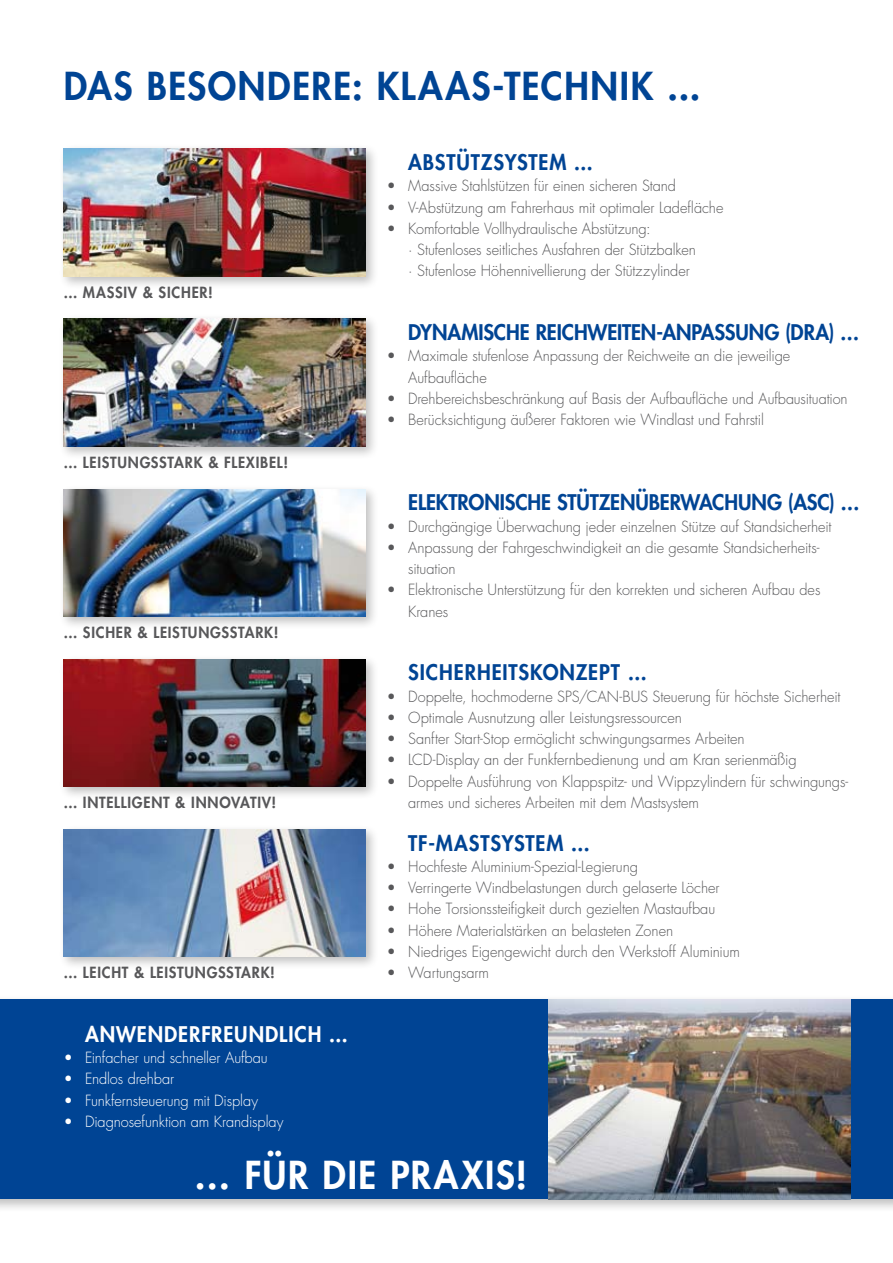
<style>
.page{position:relative;width:893px;height:1263px;background:#fff}
.page>*{position:absolute;margin:0;border:0;box-sizing:border-box;transform-origin:0 0}
.t1{font:800 37.5px "Futura";letter-spacing:.04em;color:#004494}
.t2{font:800 37.5px "Futura";letter-spacing:.045em;color:#fff}
.t3{font:800 21px "Futura";color:#004494}
.t4{font:800 21px "Futura";letter-spacing:.045em;color:#004494}
.t5{font:800 21px "Futura";letter-spacing:.045em;color:#fff}
.t6{font:800 21px "Futura";letter-spacing:.04em;color:#004494}
.t7{font:300 15px/21.3px "Futura";letter-spacing:-.005em;color:#58585a}
.t8{font:800 15px "Futura";letter-spacing:.05em;color:#58585a}
.t9{font:300 15px "Futura";letter-spacing:-.005em;color:#fff}
</style>
<div class="page">
<div style="left:0;top:994px;width:893px;height:218px;background:#000;opacity:.25"></div>
<div style="left:0;top:999px;width:893px;height:200px;background:#004494"></div>
<div style="left:59px;top:144px;width:320px;height:145px;background:#000;opacity:.25"></div>
<img style="left:64px;top:149px;width:302px;height:127px">
<div style="left:59px;top:484px;width:320px;height:146px;background:#000;opacity:.25"></div>
<img style="left:64px;top:489px;width:302px;height:128px">
<div style="left:59px;top:654px;width:320px;height:146px;background:#000;opacity:.25"></div>
<img style="left:64px;top:659px;width:302px;height:128px">
<div style="left:59px;top:314px;width:320px;height:145px;background:#000;opacity:.25"></div>
<img style="left:64px;top:319px;width:302px;height:127px">
<div style="left:59px;top:824px;width:320px;height:146px;background:#000;opacity:.25"></div>
<img style="left:64px;top:829px;width:302px;height:128px">
<img style="left:549px;top:999px;width:301px;height:200px">
<h1 class="t1" style="left:64px;top:61px;width:638px">DAS BESONDERE: KLAAS-TECHNIK ...</h1>
<p class="t8" style="left:64px;top:282px;width:151px">... MASSIV &amp; SICHER!</p>
<p class="t8" style="left:64px;top:452px;width:226px">... LEISTUNGSSTARK &amp; FLEXIBEL!</p>
<p class="t8" style="left:64px;top:622px;width:216px">... SICHER &amp; LEISTUNGSSTARK!</p>
<p class="t8" style="left:64px;top:792px;width:214px">... INTELLIGENT &amp; INNOVATIV!</p>
<p class="t8" style="left:64px;top:962px;width:213px">... LEICHT &amp; LEISTUNGSSTARK!</p>
<h2 class="t4" style="left:408px;top:148px;width:186px">ABSTÜTZSYSTEM ...</h2>
<p class="t7" style="left:387px;top:175px;width:291px">• Massive Stahlstützen für einen sicheren Stand</p>
<p class="t7" style="left:387px;top:197px;width:338px">• V-Abstützung am Fahrerhaus mit optimaler Ladefläche</p>
<p class="t7" style="left:408px;top:218px;width:289px;text-indent:-21px">• Komfortable Vollhydraulische Abstützung:<br>· Stufenloses seitliches Ausfahren der Stützbalken · Stufenlose Höhennivellierung der Stützzylinder</p>
<h2 class="t3" style="left:408px;top:318px;width:452px">DYNAMISCHE REICHWEITEN-ANPASSUNG (DRA) ...</h2>
<p class="t7" style="left:408px;top:345px;width:384px;text-indent:-21px">• Maximale stufenlose Anpassung der Reichweite an die jeweilige<br>Aufbaufläche</p>
<p class="t7" style="left:387px;top:388px;width:462px">• Drehbereichsbeschränkung auf Basis der Aufbaufläche und Aufbausituation</p>
<p class="t7" style="left:387px;top:409px;width:378px">• Berücksichtigung äußerer Faktoren wie Windlast und Fahrstil</p>
<h2 class="t3" style="left:408px;top:488px;width:453px">ELEKTRONISCHE STÜTZENÜBERWACHUNG (ASC) ...</h2>
<p class="t7" style="left:387px;top:516px;width:446px">• Durchgängige Überwachung jeder einzelnen Stütze auf Standsicherheit</p>
<p class="t7" style="left:408px;top:537px;width:413px;text-indent:-21px">• Anpassung der Fahrgeschwindigkeit an die gesamte Standsicherheits&shy;situation</p>
<p class="t7" style="left:408px;top:579px;width:414px;text-indent:-21px">• Elektronische Unterstützung für den korrekten und sicheren Aufbau des<br>Kranes</p>
<h2 class="t4" style="left:408px;top:659px;width:240px">SICHERHEITSKONZEPT ...</h2>
<p class="t7" style="left:387px;top:686px;width:455px">• Doppelte, hochmoderne SPS/CAN-BUS Steuerung für höchste Sicherheit</p>
<p class="t7" style="left:387px;top:707px;width:296px">• Optimale Ausnutzung aller Leistungsressourcen</p>
<p class="t7" style="left:387px;top:728px;width:359px">• Sanfter Start-Stop ermöglicht schwingungsarmes Arbeiten</p>
<p class="t7" style="left:387px;top:749px;width:411px">• LCD-Display an der Funkfernbedienung und am Kran serienmäßig</p>
<p class="t7" style="left:408px;top:771px;width:442px;text-indent:-21px">• Doppelte Ausführung von Klappspitz- und Wippzylindern für schwingungs&shy;armes und sicheres Arbeiten mit dem Mastsystem</p>
<h2 class="t6" style="left:408px;top:829px;width:183px">TF-MASTSYSTEM ...</h2>
<p class="t7" style="left:387px;top:856px;width:253px">• Hochfeste Aluminium-Spezial-Legierung</p>
<p class="t7" style="left:387px;top:877px;width:334px">• Verringerte Windbelastungen durch gelaserte Löcher</p>
<p class="t7" style="left:387px;top:898px;width:330px">• Hohe Torsionssteifigkeit durch gezielten Mastaufbau</p>
<p class="t7" style="left:387px;top:919px;width:288px">• Höhere Materialstärken an belasteten Zonen</p>
<p class="t7" style="left:387px;top:941px;width:355px">• Niedriges Eigengewicht durch den Werkstoff Aluminium</p>
<p class="t7" style="left:387px;top:962px;width:104px">• Wartungsarm</p>
<h2 class="t5" style="left:85px;top:1020px;width:264px">ANWENDERFREUNDLICH ...</h2>
<p class="t9" style="left:64px;top:1048px;width:206px">• Einfacher und schneller Aufbau</p>
<p class="t9" style="left:64px;top:1069px;width:112px">• Endlos drehbar</p>
<p class="t9" style="left:64px;top:1090px;width:196px">• Funkfernsteuerung mit Display</p>
<p class="t9" style="left:64px;top:1112px;width:221px">• Diagnosefunktion am Krandisplay</p>
<h1 class="t2" style="left:194px;top:1150px;width:334px">… FÜR DIE PRAXIS!</h1>
</div>
